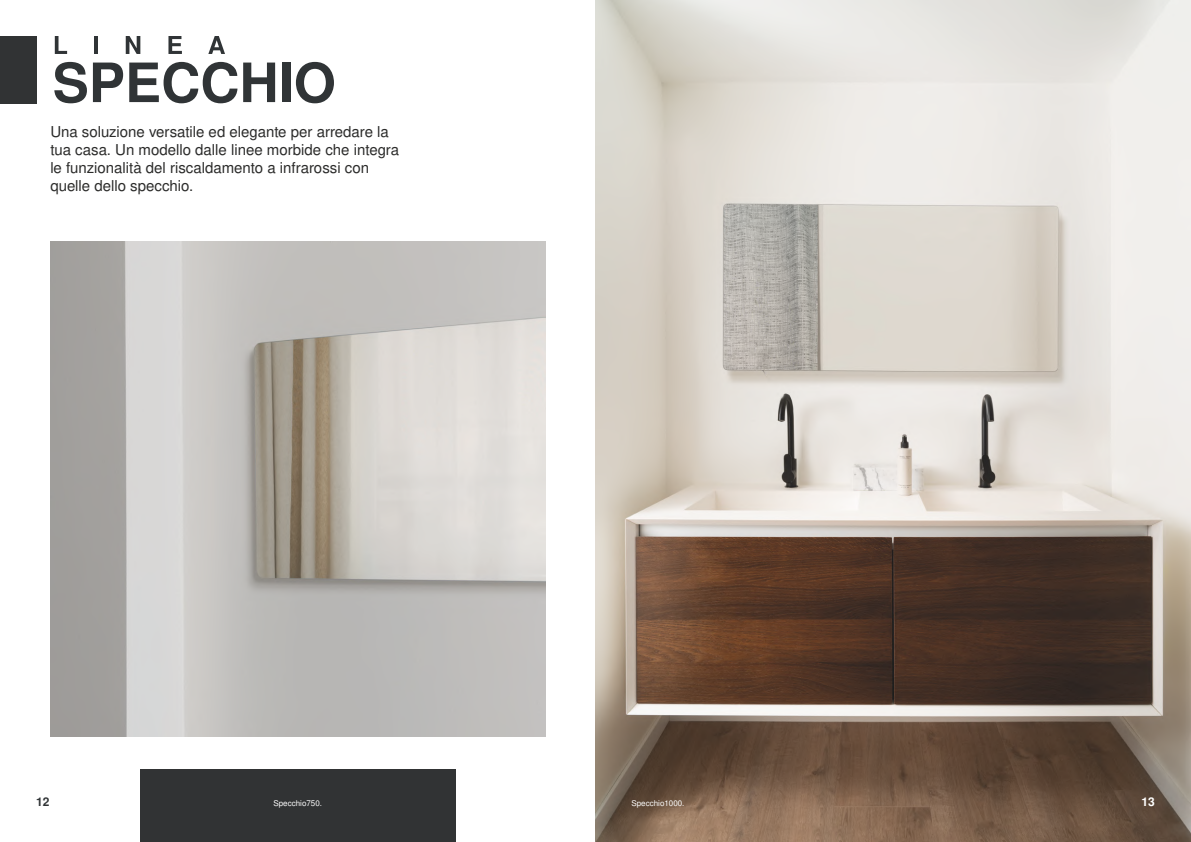
<style>
.page{position:relative;width:1191px;height:842px;background:#fff}
.page>*{position:absolute;margin:0;border:0;box-sizing:border-box;transform-origin:0 0}
.t1{font:15px/18px "Nimbus San L";color:#2b2b2a}
.t2{font:700 12px "Nimbus San L";color:#303436}
.t3{font:700 12px "Nimbus San L";color:#fff}
.t4{font:8px "Nimbus San L";color:#fff}
</style>
<div class="page">
<img style="left:595px;top:0;width:596px;height:842px">
<div style="left:140px;top:770px;width:315px;height:72px;background:#313334"></div>
<img style="left:50px;top:241px;width:495px;height:496px">
<div style="left:0;top:36px;width:36px;height:67px;background:#313334"></div>
<svg style="left:55px;top:36px;width:12px;height:18px"></svg>
<hr style="left:94px;top:36px;width:4px;height:18px;background:#303436">
<svg style="left:126px;top:36px;width:14px;height:18px"></svg>
<svg style="left:168px;top:36px;width:14px;height:18px"></svg>
<svg style="left:208px;top:36px;width:17px;height:18px"></svg>
<svg style="left:54px;top:62px;width:33px;height:41px"></svg>
<svg style="left:93px;top:63px;width:30px;height:39px"></svg>
<svg style="left:129px;top:62px;width:108px;height:41px"></svg>
<svg style="left:243px;top:63px;width:32px;height:39px"></svg>
<div style="left:282px;top:63px;width:8px;height:39px;background:#303436"></div>
<svg style="left:296px;top:62px;width:38px;height:41px"></svg>
<p class="t1" style="left:50px;top:122px;width:350px">Una soluzione versatile ed elegante per arredare la tua casa. Un modello dalle linee morbide che integra le funzionalità del riscaldamento a infrarossi con quelle dello specchio.</p>
<p class="t2" style="left:36px;top:793px;width:15px">12</p>
<p class="t4" style="left:631px;top:797px;width:55px">Specchio1000.</p>
<p class="t3" style="left:1141px;top:793px;width:15px">13</p>
<p class="t4" style="left:273px;top:797px;width:50px">Specchio750.</p>
</div>
